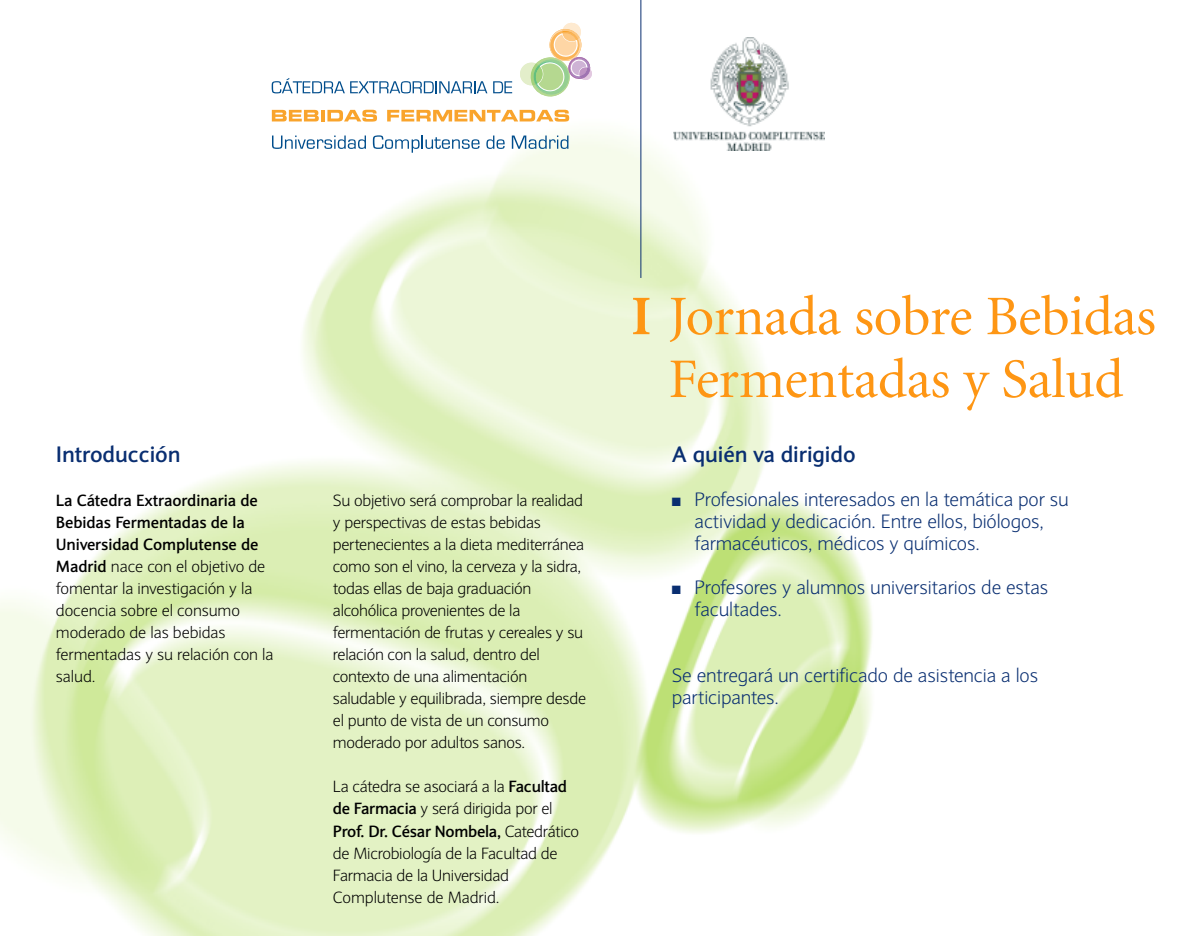
<style>
.page{position:relative;width:1191px;height:936px;background:#fff}
.page>*{position:absolute;margin:0;border:0;box-sizing:border-box;transform-origin:0 0}
.t1{font:55.8px/62.8px "Minion";letter-spacing:-.01em;color:#fe9614;text-align:center}
.t2{font:700 22px "Expert Sans";letter-spacing:-.005em;color:#092e71}
.t3{font:300 19px/22px "Expert Sans";letter-spacing:-.005em;color:#092e71}
.t4{font:300 16px/22px "Expert Sans";letter-spacing:-.015em;color:#000}
.s1{font-weight:700}
</style>
<div class="page">
<img style="left:0;top:117px;width:872px;height:818px">
<hr style="left:640px;top:0;width:1px;height:278px;background:#092e71">
<svg style="left:272px;top:110px;width:47px;height:11px"></svg>
<hr style="left:321px;top:110px;width:4px;height:11px;background:#f9a42c">
<svg style="left:327px;top:110px;width:50px;height:12px"></svg>
<svg style="left:387px;top:110px;width:182px;height:12px"></svg>
<svg style="left:272px;top:135px;width:94px;height:14px"></svg>
<svg style="left:373px;top:135px;width:106px;height:18px"></svg>
<svg style="left:486px;top:135px;width:18px;height:14px"></svg>
<svg style="left:512px;top:135px;width:56px;height:14px"></svg>
<svg style="left:520px;top:22px;width:72px;height:74px"></svg>
<svg style="left:272px;top:78px;width:215px;height:15px"></svg>
<svg style="left:493px;top:81px;width:19px;height:12px"></svg>
<img style="left:673px;top:38px;width:151px;height:112px">
<h2 class="t2" style="left:56px;top:446px;width:126px">Introducción</h2>
<p class="t4" style="left:56px;top:491px;width:219px"><span class="s1">La Cátedra Extraordinaria de<br>Bebidas Fermentadas de la<br>Universidad Complutense de<br>Madrid</span> nace con el objetivo de fomentar la investigación y la docencia sobre el consumo moderado de las bebidas fermentadas y su relación con la salud.</p>
<p class="t4" style="left:333px;top:491px;width:255px">Su objetivo será comprobar la realidad y perspectivas de estas bebidas pertenecientes a la dieta mediterránea como son el vino, la cerveza y la sidra, todas ellas de baja graduación alcohólica provenientes de la fermentación de frutas y cereales y su relación con la salud, dentro del contexto de una alimentación saludable y equilibrada, siempre desde el punto de vista de un consumo moderado por adultos sanos.</p>
<p class="t4" style="left:333px;top:777px;width:248px">La cátedra se asociará a la <span class="s1">Facultad de Farmacia</span> y será dirigida por el<br><span class="s1">Prof. Dr. César Nombela,</span> Catedrático de Microbiología de la Facultad de<br>Farmacia de la Universidad<br>Complutense de Madrid.</p>
<h1 class="t1" style="left:631px;top:289px;width:526px"><span class="s1">I</span> Jornada sobre Bebidas<br>Fermentadas y Salud</h1>
<h2 class="t2" style="left:672px;top:446px;width:185px">A quién va dirigido</h2>
<p class="t3" style="left:694px;top:490px;width:376px;text-indent:-23px">■ Profesionales interesados en la temática por su actividad y dedicación. Entre ellos, biólogos, farmacéuticos, médicos y químicos.</p>
<p class="t3" style="left:694px;top:578px;width:355px;text-indent:-23px">■ Profesores y alumnos universitarios de estas facultades.</p>
<p class="t3" style="left:672px;top:666px;width:368px">Se entregará un certificado de asistencia a los participantes.</p>
</div>
